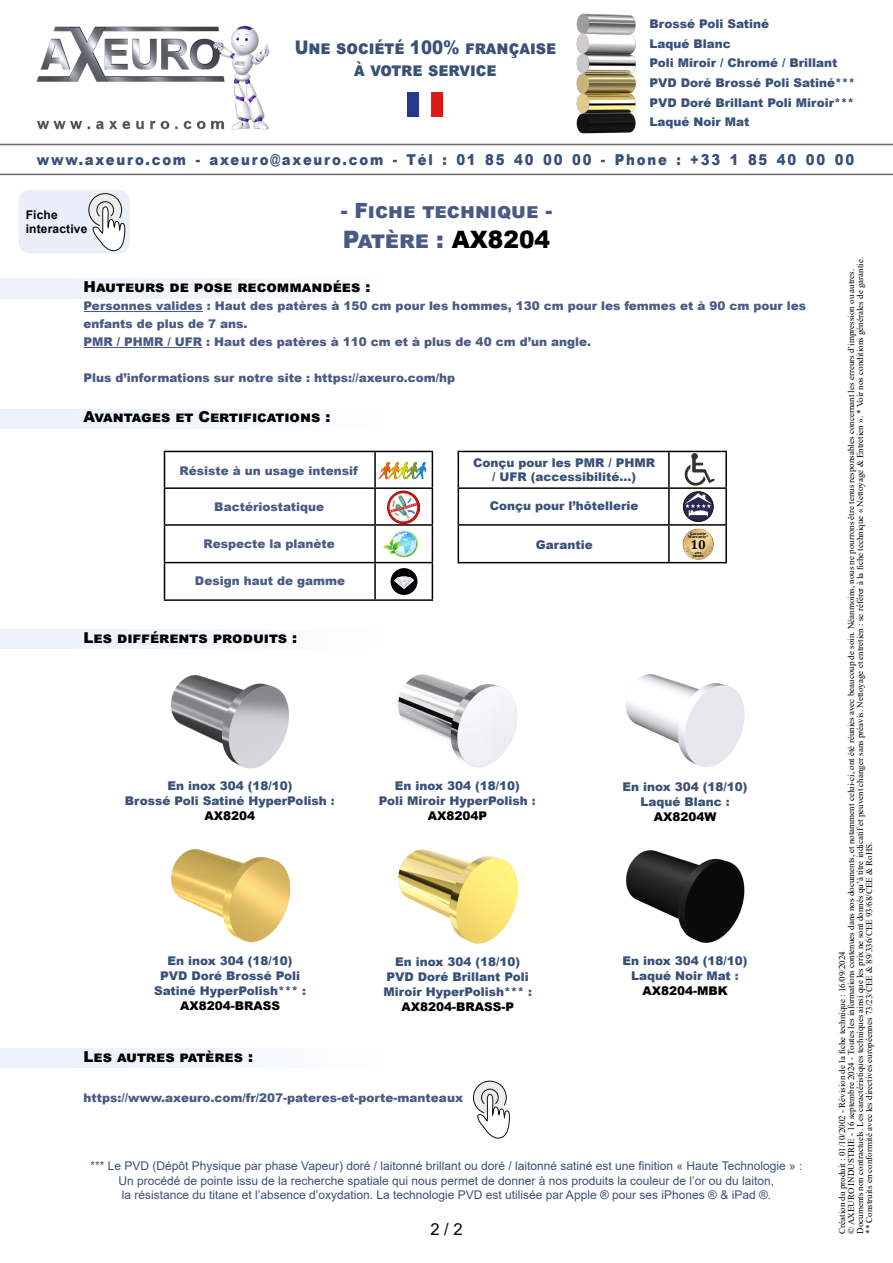
<style>
.page{position:relative;width:893px;height:1263px;background:#fff}
.page>*{position:absolute;margin:0;border:0;box-sizing:border-box;transform-origin:0 0}
.t1{font:900 24px "Arial";color:#495b84}
.t2{font:900 21px "Arial";color:#495b84}
.t3{font:900 18.75px/22.5px "Arial";color:#395079;text-align:center;scale:.88 1}
.t4{font:16.5px "Arial";color:#020203}
.t5{font:900 15px "Arial";color:#000}
.t6{font:900 15px "Arial";letter-spacing:.135em;color:#395079;scale:.88 1}
.t7{font:700 12.9px "Cambria";color:#000}
.sommaire-fr{font:900 12px/19.6px "Arial";color:#395079}
.sommaire-fr-2{font:900 12px/18px "Arial";color:#495b84}
.sommaire-fr-3{font:12px "Arial";color:#395079}
.t8{font:900 12px "Arial";color:#000}
.t9{font:700 12px/14.2px "Arial";letter-spacing:.015em;color:#000}
.t10{font:9px/9px "Times New Roman";color:#000}
.t11{font:700 4.2px/3.2px "Cambria";color:#000;text-align:center}
.s1{color:#000}
.s2{color:#495b84}
</style>
<div class="page">
<div style="left:18px;top:190px;width:112px;height:64px;background:#e9eef9;border-radius:11px"></div>
<svg style="left:88px;top:193px;width:38px;height:58px"></svg>
<hr style="left:0;top:144px;width:893px;height:1px;background:#6b6b6b">
<hr style="left:0;top:174px;width:893px;height:1px;background:#6b6b6b">
<img style="left:407px;top:93px;width:36px;height:23px">
<img style="left:576px;top:13px;width:60px;height:121px">
<img style="left:36px;top:25px;width:234px;height:105px">
<div style="left:0;top:409px;width:591px;height:20px;background:linear-gradient(to right,#e9f1fa,#fff)"></div>
<div style="left:0;top:279px;width:591px;height:19px;background:linear-gradient(to right,#e9f1fa,#fff)"></div>
<div style="left:0;top:1048px;width:591px;height:19px;background:linear-gradient(to right,#e9f1fa,#fff)"></div>
<svg style="left:473px;top:1081px;width:37px;height:57px"></svg>
<hr style="left:84px;top:311px;width:119px;height:1px;background:#495b84">
<hr style="left:84px;top:347px;width:118px;height:1px;background:#495b84">
<div style="left:0;top:629px;width:591px;height:19px;background:linear-gradient(to right,#e9f1fa,#fff)"></div>
<img style="left:387px;top:490px;width:32px;height:34px">
<svg style="left:378px;top:462px;width:49px;height:17px"></svg>
<svg style="left:383px;top:530px;width:35px;height:28px"></svg>
<div style="left:391px;top:568px;width:26px;height:27px;background:#000;border-radius:50%"></div>
<svg style="left:394px;top:575px;width:20px;height:14px"></svg>
<svg style="left:683px;top:528px;width:31px;height:32px"></svg>
<svg style="left:683px;top:529px;width:30px;height:30px"></svg>
<svg style="left:684px;top:546px;width:28px;height:13px"></svg>
<svg style="left:685px;top:453px;width:30px;height:33px"></svg>
<hr style="left:164px;top:451px;width:211px;height:1px;background:#000">
<hr style="left:164px;top:452px;width:1px;height:35px;background:#000">
<hr style="left:375px;top:451px;width:58px;height:1px;background:#000">
<hr style="left:374px;top:452px;width:2px;height:35px;background:#000">
<hr style="left:432px;top:452px;width:1px;height:35px;background:#000">
<hr style="left:164px;top:487px;width:211px;height:2px;background:#000">
<hr style="left:164px;top:489px;width:1px;height:35px;background:#000">
<hr style="left:375px;top:487px;width:58px;height:2px;background:#000">
<hr style="left:374px;top:489px;width:2px;height:35px;background:#000">
<hr style="left:432px;top:489px;width:1px;height:35px;background:#000">
<hr style="left:164px;top:524px;width:211px;height:2px;background:#000">
<hr style="left:164px;top:526px;width:1px;height:36px;background:#000">
<hr style="left:375px;top:524px;width:58px;height:2px;background:#000">
<hr style="left:374px;top:526px;width:2px;height:36px;background:#000">
<hr style="left:432px;top:526px;width:1px;height:36px;background:#000">
<hr style="left:164px;top:562px;width:211px;height:1px;background:#000">
<hr style="left:164px;top:563px;width:1px;height:36px;background:#000">
<hr style="left:375px;top:562px;width:58px;height:1px;background:#000">
<hr style="left:374px;top:563px;width:2px;height:36px;background:#000">
<hr style="left:432px;top:563px;width:1px;height:36px;background:#000">
<hr style="left:164px;top:599px;width:211px;height:2px;background:#000">
<hr style="left:375px;top:599px;width:58px;height:2px;background:#000">
<svg style="left:683px;top:492px;width:30px;height:30px"></svg>
<div style="left:683px;top:492px;width:30px;height:30px;border:1px solid #13110c;border-radius:50%"></div>
<svg style="left:684px;top:493px;width:28px;height:23px"></svg>
<hr style="left:458px;top:451px;width:211px;height:1px;background:#000">
<hr style="left:458px;top:452px;width:1px;height:35px;background:#000">
<hr style="left:669px;top:451px;width:58px;height:1px;background:#000">
<hr style="left:668px;top:452px;width:2px;height:35px;background:#000">
<hr style="left:725px;top:452px;width:2px;height:35px;background:#000">
<hr style="left:458px;top:487px;width:211px;height:2px;background:#000">
<hr style="left:458px;top:489px;width:1px;height:35px;background:#000">
<hr style="left:669px;top:487px;width:58px;height:2px;background:#000">
<hr style="left:668px;top:489px;width:2px;height:35px;background:#000">
<hr style="left:725px;top:489px;width:2px;height:35px;background:#000">
<hr style="left:458px;top:524px;width:211px;height:2px;background:#000">
<hr style="left:458px;top:526px;width:1px;height:36px;background:#000">
<hr style="left:669px;top:524px;width:58px;height:2px;background:#000">
<hr style="left:668px;top:526px;width:2px;height:36px;background:#000">
<hr style="left:725px;top:526px;width:2px;height:36px;background:#000">
<hr style="left:458px;top:562px;width:211px;height:1px;background:#000">
<hr style="left:669px;top:562px;width:58px;height:1px;background:#000">
<img style="left:398px;top:674px;width:119px;height:93px">
<img style="left:171px;top:675px;width:118px;height:94px">
<img style="left:625px;top:674px;width:120px;height:93px">
<img style="left:171px;top:849px;width:120px;height:94px">
<img style="left:398px;top:849px;width:120px;height:95px">
<img style="left:626px;top:850px;width:119px;height:93px">
<h3 class="t3" style="left:295px;top:35px;width:299px">Une société 100% française à votre service</h3>
<h3 class="sommaire-fr" style="left:649px;top:14px;width:207px">Brossé Poli Satiné<br>Laqué Blanc<br>Poli Miroir / Chromé / Brillant<br>PVD Doré Brossé Poli Satiné***<br>PVD Doré Brillant Poli Miroir***<br>Laqué Noir Mat</h3>
<h3 class="t6" style="left:37px;top:149px;width:930px">www.axeuro.com - axeuro@axeuro.com - Tél : 01 85 40 00 00 - Phone : +33 1 85 40 00 00</h3>
<h3 class="t9" style="left:26px;top:208px;width:63px">Fiche interactive</h3>
<h2 class="t2" style="left:341px;top:196px;width:213px">- Fiche technique -</h2>
<h1 class="t1" style="left:343px;top:222px;width:209px">Patère : <span class="s1">AX8204</span></h1>
<p class="t5" style="left:84px;top:276px;width:288px">Hauteurs de pose recommandées :</p>
<p class="sommaire-fr-2" style="left:84px;top:296px;width:724px">Personnes valides : Haut des patères à 150 cm pour les hommes, 130 cm pour les femmes et à 90 cm pour les enfants de plus de 7 ans.</p>
<p class="sommaire-fr-2" style="left:84px;top:332px;width:509px">PMR / PHMR / UFR : Haut des patères à 110 cm et à plus de 40 cm d’un angle.</p>
<p class="sommaire-fr-2" style="left:84px;top:368px;width:373px">Plus d’informations sur notre site : https://axeuro.com/hp</p>
<p class="t5" style="left:84px;top:406px;width:248px">Avantages et Certifications :</p>
<p class="sommaire-fr-2" style="left:180px;top:461px;width:180px">Résiste à un usage intensif</p>
<p class="sommaire-fr-2" style="left:214px;top:498px;width:111px">Bactériostatique</p>
<p class="sommaire-fr-2" style="left:204px;top:534px;width:133px">Respecte la planète</p>
<p class="sommaire-fr-2" style="left:195px;top:571px;width:152px">Design haut de gamme</p>
<p class="t5" style="left:84px;top:627px;width:215px">Les différents produits :</p>
<p class="sommaire-fr" style="left:473px;top:452px;width:183px">Conçu pour les PMR / PHMR</p>
<p class="sommaire-fr" style="left:492px;top:467px;width:145px">/ UFR (accessibilité...)</p>
<p class="sommaire-fr" style="left:490px;top:495px;width:150px">Conçu pour l’hôtellerie</p>
<p class="t11" style="left:688px;top:532px;width:22px">Garantie<br>Warranty*</p>
<p class="t11" style="left:693px;top:550px;width:12px">ans years</p>
<p class="sommaire-fr" style="left:536px;top:534px;width:58px">Garantie</p>
<p class="t7" style="left:691px;top:536px;width:17px">10</p>
<p class="sommaire-fr" style="left:167px;top:775px;width:126px">En inox 304 (18/10)</p>
<p class="sommaire-fr" style="left:125px;top:790px;width:212px">Brossé Poli Satiné HyperPolish <span class="s2">:</span></p>
<p class="t8" style="left:205px;top:807px;width:52px">AX8204</p>
<p class="sommaire-fr" style="left:395px;top:775px;width:126px">En inox 304 (18/10)</p>
<p class="sommaire-fr" style="left:379px;top:790px;width:158px">Poli Miroir HyperPolish <span class="s2">:</span></p>
<p class="t8" style="left:428px;top:807px;width:61px">AX8204P</p>
<p class="sommaire-fr" style="left:168px;top:950px;width:126px">En inox 304 (18/10)</p>
<p class="sommaire-fr" style="left:154px;top:968px;width:154px;line-height:15px;text-align:center">PVD Doré Brossé Poli<br>Satiné HyperPolish*** <span class="s2">:</span></p>
<p class="t8" style="left:180px;top:997px;width:102px">AX8204-BRASS</p>
<p class="sommaire-fr" style="left:395px;top:951px;width:126px">En inox 304 (18/10)</p>
<p class="sommaire-fr" style="left:383px;top:969px;width:150px;line-height:15px">PVD Doré Brillant Poli<br>Miroir HyperPolish*** <span class="s2">:</span></p>
<p class="t8" style="left:401px;top:998px;width:114px">AX8204-BRASS-P</p>
<p class="sommaire-fr" style="left:622px;top:776px;width:126px">En inox 304 (18/10)</p>
<p class="sommaire-fr" style="left:640px;top:791px;width:91px">Laqué Blanc <span class="s2">:</span></p>
<p class="t8" style="left:654px;top:808px;width:64px">AX8204W</p>
<p class="sommaire-fr" style="left:622px;top:951px;width:126px">En inox 304 (18/10)</p>
<p class="sommaire-fr" style="left:631px;top:966px;width:109px">Laqué Noir Mat <span class="s2">:</span></p>
<p class="t8" style="left:642px;top:982px;width:87px">AX8204-MBK</p>
<p class="t5" style="left:84px;top:1046px;width:171px">Les autres patères :</p>
<p class="sommaire-fr-2" style="left:84px;top:1088px;width:381px">https://www.axeuro.com/fr/207-pateres-et-porte-manteaux</p>
<p class="sommaire-fr-3" style="left:90px;top:1158px;width:714px">*** Le PVD (Dépôt Physique par phase Vapeur) doré / laitonné brillant ou doré / laitonné satiné est une finition « Haute Technologie » :</p>
<p class="sommaire-fr-3" style="left:119px;top:1172px;width:657px">Un procédé de pointe issu de la recherche spatiale qui nous permet de donner à nos produits la couleur de l’or ou du laiton,</p>
<p class="sommaire-fr-3" style="left:122px;top:1187px;width:651px">la résistance du titane et l’absence d’oxydation. La technologie PVD est utilisée par Apple ® pour ses iPhones ® &amp; iPad ®.</p>
<h3 class="t4" style="left:430px;top:1218px;width:34px">2 / 2</h3>
<p class="t10" style="left:837px;top:1234px;width:978px;rotate:-90deg">Création du produit : 01/10/2002 - Révision de la fiche technique : 16/09/2024<br>© AXEURO INDUSTRIE - 16 septembre 2024 - Toutes les informations contenues dans nos documents, et notamment celui-ci, ont été réunies avec beaucoup de soin. Néanmoins, nous ne pourrons être tenus responsables concernant les erreurs d’impression ou autres.<br>Documents non contractuels. Les caractéristiques techniques ainsi que les prix ne sont donnés qu’à titre indicatif et peuvent changer sans préavis. Nettoyage et entretien : se référer à la fiche technique « Nettoyage &amp; Entretien ». * Voir nos conditions générales de garantie. ** Construits en conformité avec les directives européennes 73/23/CEE &amp; 89/336/CEE 93/68/CEE &amp; RoHS.</p>
</div>
